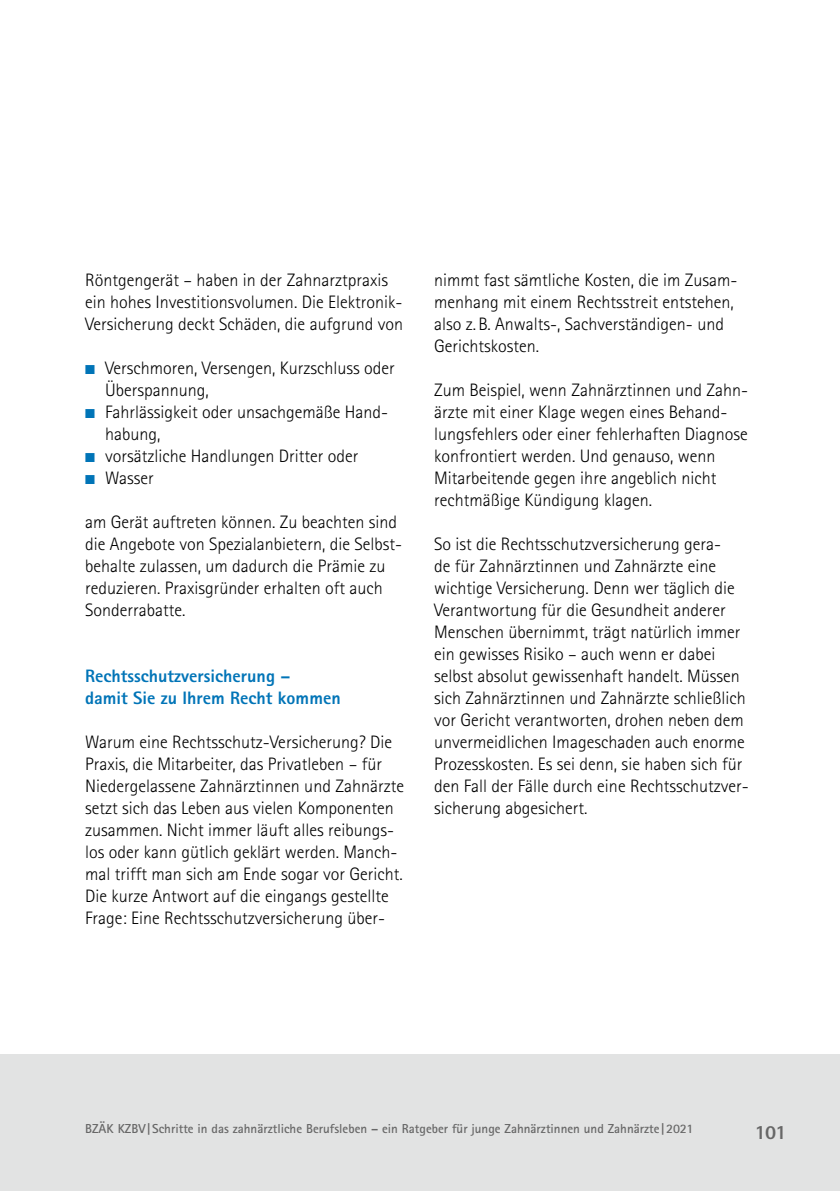
<style>
.page{position:relative;width:840px;height:1191px;background:#fff}
.page>*{position:absolute;margin:0;border:0;box-sizing:border-box;transform-origin:0 0}
.t1{font:800 20px "Rotis Sans Serif";color:#676767}
.t2{font:300 18px/22px "Rotis Sans Serif";color:#000}
.t3{font:800 18px/22px "Rotis Sans Serif";color:#0074b7}
.t4{font:700 13px "Rotis Sans Serif";color:#676767}
.s1{color:#0074b7}
</style>
<div class="page">
<div style="left:0;top:1054px;width:839px;height:137px;background:#e2e3e3"></div>
<p class="t2" style="left:85px;top:269px;width:319px">Röntgengerät – haben in der Zahnarztpraxis ein hohes Investitionsvolumen. Die Elektronik-<br>Versicherung deckt Schäden, die aufgrund von</p>
<p class="t2" style="left:105px;top:357px;width:291px;text-indent:-20px"><span class="s1">■</span> Verschmoren, Versengen, Kurzschluss oder<br>Überspannung,</p>
<p class="t2" style="left:105px;top:401px;width:284px;text-indent:-20px"><span class="s1">■</span> Fahrlässigkeit oder unsachgemäße Hand&shy;habung,</p>
<p class="t2" style="left:85px;top:445px;width:275px"><span class="s1">■</span> vorsätzliche Handlungen Dritter oder</p>
<p class="t2" style="left:85px;top:467px;width:70px"><span class="s1">■</span> Wasser</p>
<p class="t2" style="left:85px;top:511px;width:318px">am Gerät auftreten können. Zu beachten sind die Angebote von Spezialanbietern, die Selbst&shy;behalte zulassen, um dadurch die Prämie zu reduzieren. Praxisgründer erhalten oft auch Sonderrabatte.</p>
<p class="t3" style="left:85px;top:664px;width:257px">Rechtsschutzversicherung –<br>damit Sie zu Ihrem Recht kommen</p>
<p class="t2" style="left:85px;top:731px;width:320px">Warum eine Rechtsschutz-Versicherung? Die Praxis, die Mitarbeiter, das Privatleben – für Niedergelassene Zahnärztinnen und Zahnärzte setzt sich das Leben aus vielen Komponenten zusammen. Nicht immer läuft alles reibungs&shy;los oder kann gütlich geklärt werden. Manch&shy;mal trifft man sich am Ende sogar vor Gericht.<br>Die kurze Antwort auf die eingangs gestellte Frage: Eine Rechtsschutzversicherung über-</p>
<p class="t2" style="left:434px;top:269px;width:304px">nimmt fast sämtliche Kosten, die im Zusam&shy;menhang mit einem Rechtsstreit entstehen, also z.B. Anwalts-, Sachverständigen- und Gerichtskosten.</p>
<p class="t2" style="left:434px;top:379px;width:315px">Zum Beispiel, wenn Zahnärztinnen und Zahn&shy;ärzte mit einer Klage wegen eines Behand&shy;lungsfehlers oder einer fehlerhaften Diagnose konfrontiert werden. Und genauso, wenn Mitarbeitende gegen ihre angeblich nicht rechtmäßige Kündigung klagen.</p>
<p class="t2" style="left:434px;top:533px;width:316px">So ist die Rechtsschutzversicherung gera-<br>de für Zahnärztinnen und Zahnärzte eine wichtige Versicherung. Denn wer täglich die Verantwortung für die Gesundheit anderer Menschen übernimmt, trägt natürlich immer ein gewisses Risiko – auch wenn er dabei selbst absolut gewissenhaft handelt. Müssen sich Zahnärztinnen und Zahnärzte schließlich vor Gericht verantworten, drohen neben dem unvermeidlichen Imageschaden auch enorme Prozesskosten. Es sei denn, sie haben sich für den Fall der Fälle durch eine Rechtsschutzver&shy;sicherung abgesichert.</p>
<p class="t4" style="left:85px;top:1120px;width:609px">BZÄK KZBV|Schritte in das zahnärztliche Berufsleben – ein Ratgeber für junge Zahnärztinnen und Zahnärzte |2021</p>
<p class="t1" style="left:754px;top:1119px;width:33px">101</p>
</div>
